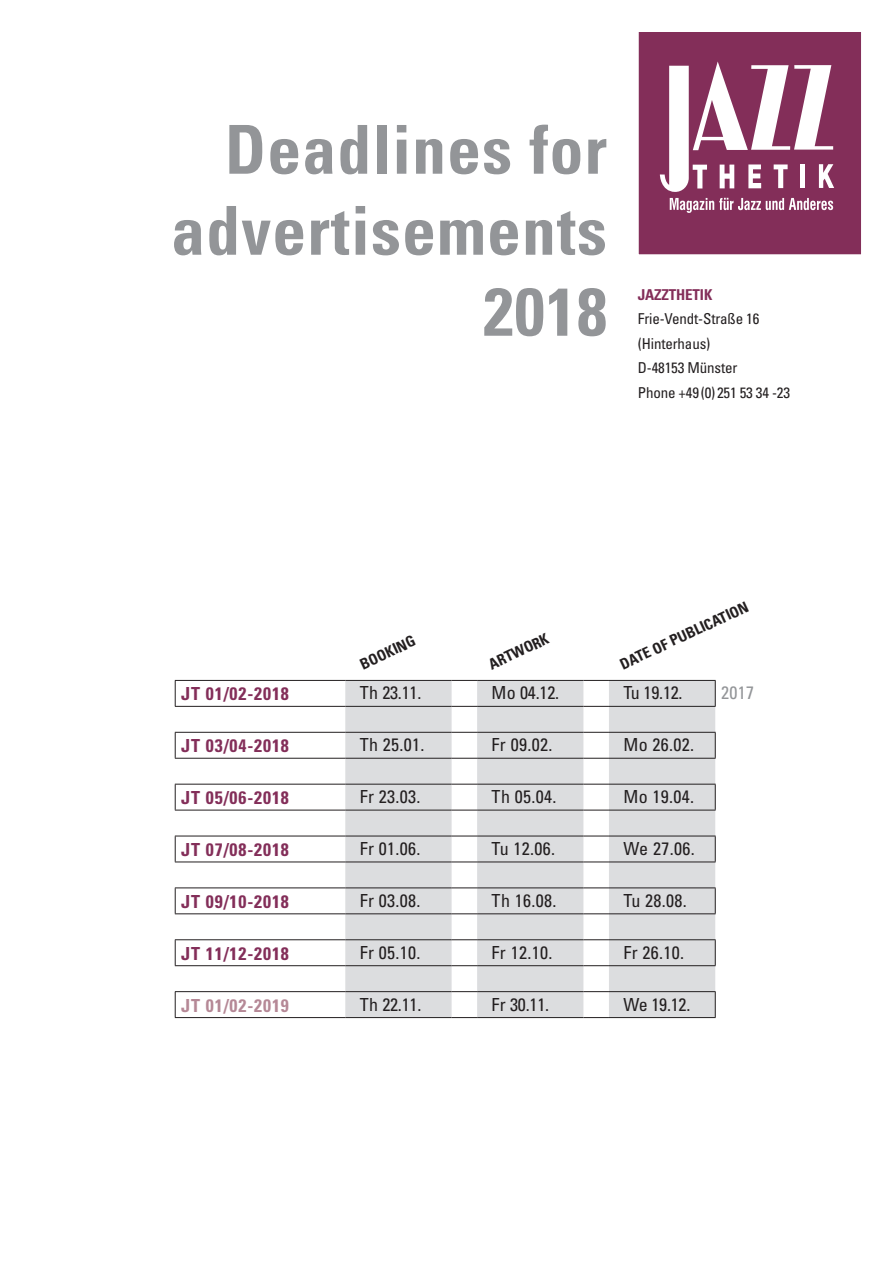
<style>
.page{position:relative;width:893px;height:1263px;background:#fff}
.page>*{position:absolute;margin:0;border:0;box-sizing:border-box;transform-origin:0 0}
.t1{font:700 condensed 67.5px/81px "Univers";letter-spacing:.02em;color:#939598;text-align:right}
.t2{font:condensed 18px "Univers LT Pro";letter-spacing:.02em;color:#231f20}
.t3{font:700 condensed 18px "Univers";letter-spacing:.05em;color:#832e59}
.t4{font:700 condensed 18px "Univers";letter-spacing:.05em;color:#b58896}
.t5{font:condensed 18px "Univers LT Pro";color:#939598}
.t6{font:condensed 15px/24.5px "Univers LT Pro";letter-spacing:-.01em;color:#231f20}
.t7{font:700 condensed 15px "Univers";color:#231f20}
.t8{font:700 condensed 15px "Univers";letter-spacing:-.01em;color:#832e59}
</style>
<div class="page">
<div style="left:637px;top:31px;width:225px;height:225px;background:#832e59"></div>
<svg style="left:670px;top:198px;width:163px;height:15px"></svg>
<svg style="left:660px;top:62px;width:174px;height:130px"></svg>
<div style="left:636px;top:29px;width:228px;height:228px;border:3px solid #fff"></div>
<svg style="left:345px;top:681px;width:370px;height:336px;background:#dedfe1"></svg>
<hr style="left:175px;top:680px;width:170px;height:1px;background:#231f20">
<svg style="left:175px;top:681px;width:1px;height:25px"></svg>
<hr style="left:345px;top:680px;width:107px;height:1px;background:#231f20">
<svg style="left:452px;top:680px;width:25px;height:1px"></svg>
<hr style="left:477px;top:680px;width:106px;height:1px;background:#231f20">
<svg style="left:583px;top:680px;width:26px;height:1px"></svg>
<hr style="left:609px;top:680px;width:107px;height:1px;background:#231f20">
<svg style="left:715px;top:681px;width:1px;height:25px"></svg>
<hr style="left:175px;top:706px;width:170px;height:1px;background:#231f20">
<hr style="left:345px;top:706px;width:107px;height:1px;background:#231f20">
<svg style="left:452px;top:706px;width:25px;height:1px"></svg>
<hr style="left:477px;top:706px;width:106px;height:1px;background:#231f20">
<svg style="left:583px;top:706px;width:26px;height:1px"></svg>
<hr style="left:609px;top:706px;width:107px;height:1px;background:#231f20">
<hr style="left:175px;top:732px;width:170px;height:1px;background:#231f20">
<svg style="left:175px;top:733px;width:1px;height:25px"></svg>
<hr style="left:345px;top:732px;width:107px;height:1px;background:#231f20">
<svg style="left:452px;top:732px;width:25px;height:1px"></svg>
<hr style="left:477px;top:732px;width:106px;height:1px;background:#231f20">
<svg style="left:583px;top:732px;width:26px;height:1px"></svg>
<hr style="left:609px;top:732px;width:107px;height:1px;background:#231f20">
<svg style="left:715px;top:733px;width:1px;height:25px"></svg>
<hr style="left:175px;top:758px;width:170px;height:1px;background:#231f20">
<hr style="left:345px;top:758px;width:107px;height:1px;background:#231f20">
<svg style="left:452px;top:758px;width:25px;height:1px"></svg>
<hr style="left:477px;top:758px;width:106px;height:1px;background:#231f20">
<svg style="left:583px;top:758px;width:26px;height:1px"></svg>
<hr style="left:609px;top:758px;width:107px;height:1px;background:#231f20">
<hr style="left:175px;top:784px;width:170px;height:1px;background:#231f20">
<svg style="left:175px;top:784px;width:1px;height:26px"></svg>
<hr style="left:345px;top:784px;width:107px;height:1px;background:#231f20">
<svg style="left:452px;top:784px;width:25px;height:1px"></svg>
<hr style="left:477px;top:784px;width:106px;height:1px;background:#231f20">
<svg style="left:583px;top:784px;width:26px;height:1px"></svg>
<hr style="left:609px;top:784px;width:107px;height:1px;background:#231f20">
<svg style="left:715px;top:784px;width:1px;height:26px"></svg>
<hr style="left:175px;top:810px;width:170px;height:1px;background:#231f20">
<hr style="left:345px;top:810px;width:107px;height:1px;background:#231f20">
<svg style="left:452px;top:810px;width:25px;height:1px"></svg>
<hr style="left:477px;top:810px;width:106px;height:1px;background:#231f20">
<svg style="left:583px;top:810px;width:26px;height:1px"></svg>
<hr style="left:609px;top:810px;width:107px;height:1px;background:#231f20">
<hr style="left:175px;top:836px;width:170px;height:1px;background:#231f20">
<svg style="left:175px;top:836px;width:1px;height:25px"></svg>
<hr style="left:345px;top:836px;width:107px;height:1px;background:#231f20">
<svg style="left:452px;top:836px;width:25px;height:1px"></svg>
<hr style="left:477px;top:836px;width:106px;height:1px;background:#231f20">
<svg style="left:583px;top:836px;width:26px;height:1px"></svg>
<hr style="left:609px;top:836px;width:107px;height:1px;background:#231f20">
<svg style="left:715px;top:836px;width:1px;height:25px"></svg>
<hr style="left:175px;top:861px;width:170px;height:1px;background:#231f20">
<hr style="left:345px;top:861px;width:107px;height:1px;background:#231f20">
<svg style="left:452px;top:861px;width:25px;height:1px"></svg>
<hr style="left:477px;top:861px;width:106px;height:1px;background:#231f20">
<svg style="left:583px;top:861px;width:26px;height:1px"></svg>
<hr style="left:609px;top:861px;width:107px;height:1px;background:#231f20">
<hr style="left:175px;top:887px;width:170px;height:1px;background:#231f20">
<svg style="left:175px;top:888px;width:1px;height:25px"></svg>
<hr style="left:345px;top:887px;width:107px;height:1px;background:#231f20">
<svg style="left:452px;top:887px;width:25px;height:1px"></svg>
<hr style="left:477px;top:887px;width:106px;height:1px;background:#231f20">
<svg style="left:583px;top:887px;width:26px;height:1px"></svg>
<hr style="left:609px;top:887px;width:107px;height:1px;background:#231f20">
<svg style="left:715px;top:888px;width:1px;height:25px"></svg>
<hr style="left:175px;top:913px;width:170px;height:1px;background:#231f20">
<hr style="left:345px;top:913px;width:107px;height:1px;background:#231f20">
<svg style="left:452px;top:913px;width:25px;height:1px"></svg>
<hr style="left:477px;top:913px;width:106px;height:1px;background:#231f20">
<svg style="left:583px;top:913px;width:26px;height:1px"></svg>
<hr style="left:609px;top:913px;width:107px;height:1px;background:#231f20">
<hr style="left:175px;top:939px;width:170px;height:1px;background:#231f20">
<svg style="left:175px;top:940px;width:1px;height:25px"></svg>
<hr style="left:345px;top:939px;width:107px;height:1px;background:#231f20">
<svg style="left:452px;top:939px;width:25px;height:1px"></svg>
<hr style="left:477px;top:939px;width:106px;height:1px;background:#231f20">
<svg style="left:583px;top:939px;width:26px;height:1px"></svg>
<hr style="left:609px;top:939px;width:107px;height:1px;background:#231f20">
<svg style="left:715px;top:940px;width:1px;height:25px"></svg>
<hr style="left:175px;top:965px;width:170px;height:1px;background:#231f20">
<hr style="left:345px;top:965px;width:107px;height:1px;background:#231f20">
<svg style="left:452px;top:965px;width:25px;height:1px"></svg>
<hr style="left:477px;top:965px;width:106px;height:1px;background:#231f20">
<svg style="left:583px;top:965px;width:26px;height:1px"></svg>
<hr style="left:609px;top:965px;width:107px;height:1px;background:#231f20">
<hr style="left:175px;top:991px;width:170px;height:1px;background:#231f20">
<svg style="left:175px;top:992px;width:1px;height:25px"></svg>
<hr style="left:345px;top:991px;width:107px;height:1px;background:#231f20">
<svg style="left:452px;top:991px;width:25px;height:1px"></svg>
<hr style="left:477px;top:991px;width:106px;height:1px;background:#231f20">
<svg style="left:583px;top:991px;width:26px;height:1px"></svg>
<hr style="left:609px;top:991px;width:107px;height:1px;background:#231f20">
<svg style="left:715px;top:992px;width:1px;height:25px"></svg>
<hr style="left:175px;top:1017px;width:170px;height:1px;background:#231f20">
<hr style="left:345px;top:1017px;width:107px;height:1px;background:#231f20">
<svg style="left:452px;top:1017px;width:25px;height:1px"></svg>
<hr style="left:477px;top:1017px;width:106px;height:1px;background:#231f20">
<svg style="left:583px;top:1017px;width:26px;height:1px"></svg>
<hr style="left:609px;top:1017px;width:107px;height:1px;background:#231f20">
<h1 class="t1" style="left:171px;top:108px;width:437px">Deadlines for advertisements<br>2018</h1>
<p class="t8" style="left:638px;top:285px;width:76px">Jazzthetik</p>
<p class="t6" style="left:638px;top:306px;width:154px">Frie-Vendt-Straße 16 (Hinterhaus)<br>D-48153 Münster<br>Phone +49(0)251 53 34 -23</p>
<p class="t7" style="left:357px;top:656px;width:61px;rotate:-25deg">Booking</p>
<p class="t7" style="left:486px;top:656px;width:66px;rotate:-25deg">Artwork</p>
<p class="t7" style="left:617px;top:656px;width:141px;rotate:-25deg">Date of Publication</p>
<p class="t3" style="left:181px;top:683px;width:109px">JT 01/02-2018</p>
<p class="t2" style="left:360px;top:682px;width:63px">Th 23.11.</p>
<p class="t2" style="left:492px;top:682px;width:69px">Mo 04.12.</p>
<p class="t2" style="left:623px;top:682px;width:61px">Tu 19.12.</p>
<p class="t5" style="left:721px;top:682px;width:35px">2017</p>
<p class="t3" style="left:181px;top:735px;width:109px">JT 03/04-2018</p>
<p class="t2" style="left:360px;top:733px;width:66px">Th 25.01.</p>
<p class="t2" style="left:492px;top:733px;width:62px">Fr 09.02.</p>
<p class="t2" style="left:623px;top:733px;width:72px">Mo 26.02.</p>
<p class="t3" style="left:181px;top:787px;width:109px">JT 05/06-2018</p>
<p class="t2" style="left:360px;top:785px;width:62px">Fr 23.03.</p>
<p class="t2" style="left:492px;top:785px;width:66px">Th 05.04.</p>
<p class="t2" style="left:623px;top:785px;width:72px">Mo 19.04.</p>
<p class="t3" style="left:181px;top:838px;width:109px">JT 07/08-2018</p>
<p class="t2" style="left:360px;top:837px;width:62px">Fr 01.06.</p>
<p class="t2" style="left:492px;top:837px;width:65px">Tu 12.06.</p>
<p class="t2" style="left:623px;top:837px;width:73px">We 27.06.</p>
<p class="t3" style="left:181px;top:890px;width:109px">JT 09/10-2018</p>
<p class="t2" style="left:360px;top:889px;width:62px">Fr 03.08.</p>
<p class="t2" style="left:492px;top:889px;width:66px">Th 16.08.</p>
<p class="t2" style="left:623px;top:889px;width:65px">Tu 28.08.</p>
<p class="t3" style="left:181px;top:942px;width:109px">JT 11/12-2018</p>
<p class="t2" style="left:360px;top:941px;width:62px">Fr 05.10.</p>
<p class="t2" style="left:492px;top:941px;width:62px">Fr 12.10.</p>
<p class="t2" style="left:623px;top:941px;width:62px">Fr 26.10.</p>
<p class="t4" style="left:181px;top:994px;width:109px">JT 01/02-2019</p>
<p class="t2" style="left:360px;top:993px;width:63px">Th 22.11.</p>
<p class="t2" style="left:492px;top:993px;width:59px">Fr 30.11.</p>
<p class="t2" style="left:623px;top:993px;width:68px">We 19.12.</p>
</div>
